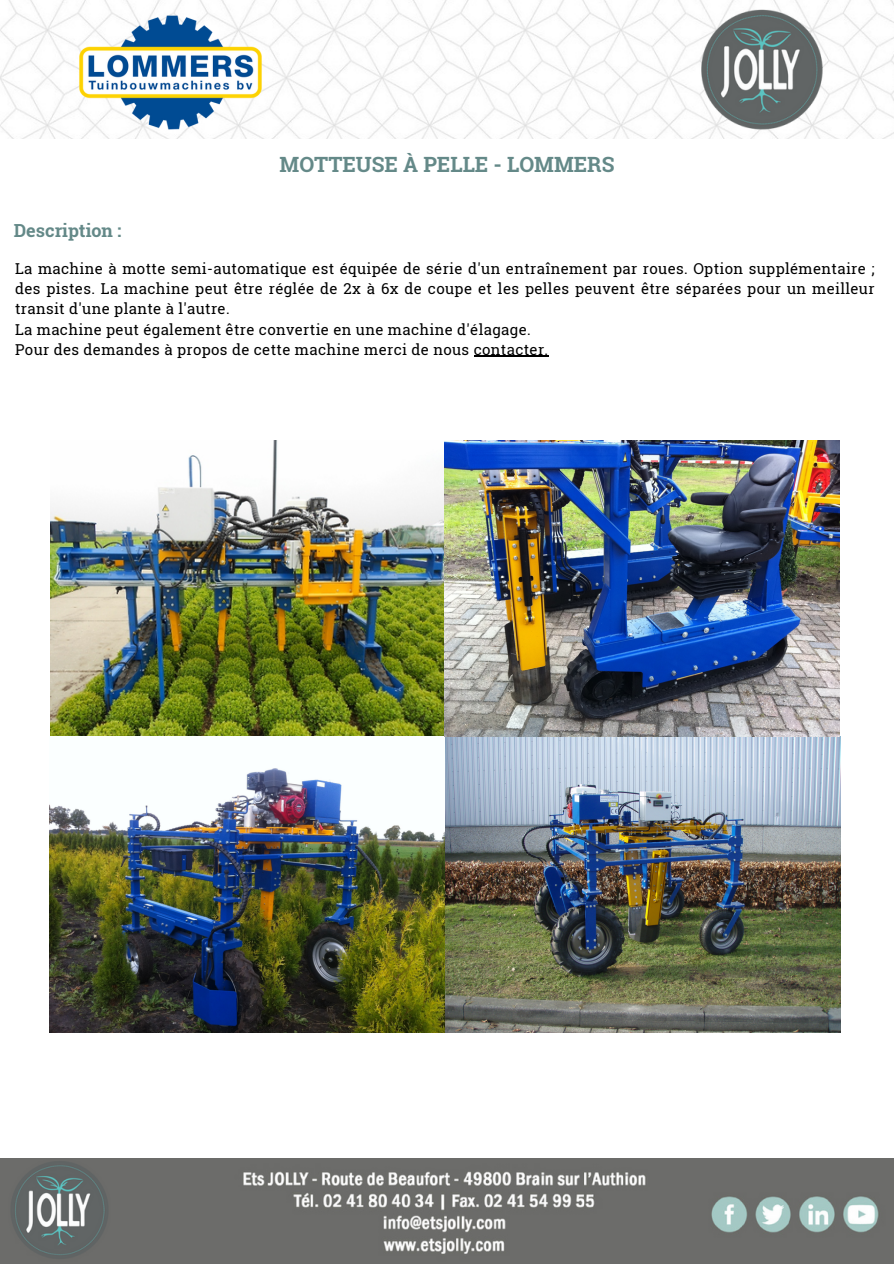
<style>
.page{position:relative;width:894px;height:1264px;background:#fff}
.page>*{position:absolute;margin:0;border:0;box-sizing:border-box;transform-origin:0 0}
.t1{font:700 21px "Roboto Slab";color:#648988}
.t2{font:700 18px "Roboto Slab";color:#648988}
.t3{font:15px/20.2px "Roboto Slab";letter-spacing:.025em;color:#000;text-align:justify}
</style>
<div class="page">
<img style="left:0;top:0;width:893px;height:138px">
<img style="left:0;top:1158px;width:893px;height:105px">
<img style="left:699px;top:5px;width:129px;height:128px">
<img style="left:79px;top:12px;width:183px;height:121px">
<img style="left:50px;top:440px;width:790px;height:592px">
<hr style="left:473px;top:356px;width:75px;height:1px;background:#000">
<p class="t1" style="left:279px;top:150px;width:336px">MOTTEUSE À PELLE - LOMMERS</p>
<p class="t2" style="left:14px;top:218px;width:109px">Description :</p>
<p class="t3" style="left:15px;top:258px;width:860px">La machine à motte semi-automatique est équipée de série d'un entraînement par roues. Option supplémentaire ; des pistes. La machine peut être réglée de 2x à 6x de coupe et les pelles peuvent être séparées pour un meilleur transit d'une plante à l'autre.</p>
<p class="t3" style="left:15px;top:318px;width:517px">La machine peut également être convertie en une machine d'élagage.</p>
<p class="t3" style="left:15px;top:339px;width:534px">Pour des demandes à propos de cette machine merci de nous contacter.</p>
</div>
